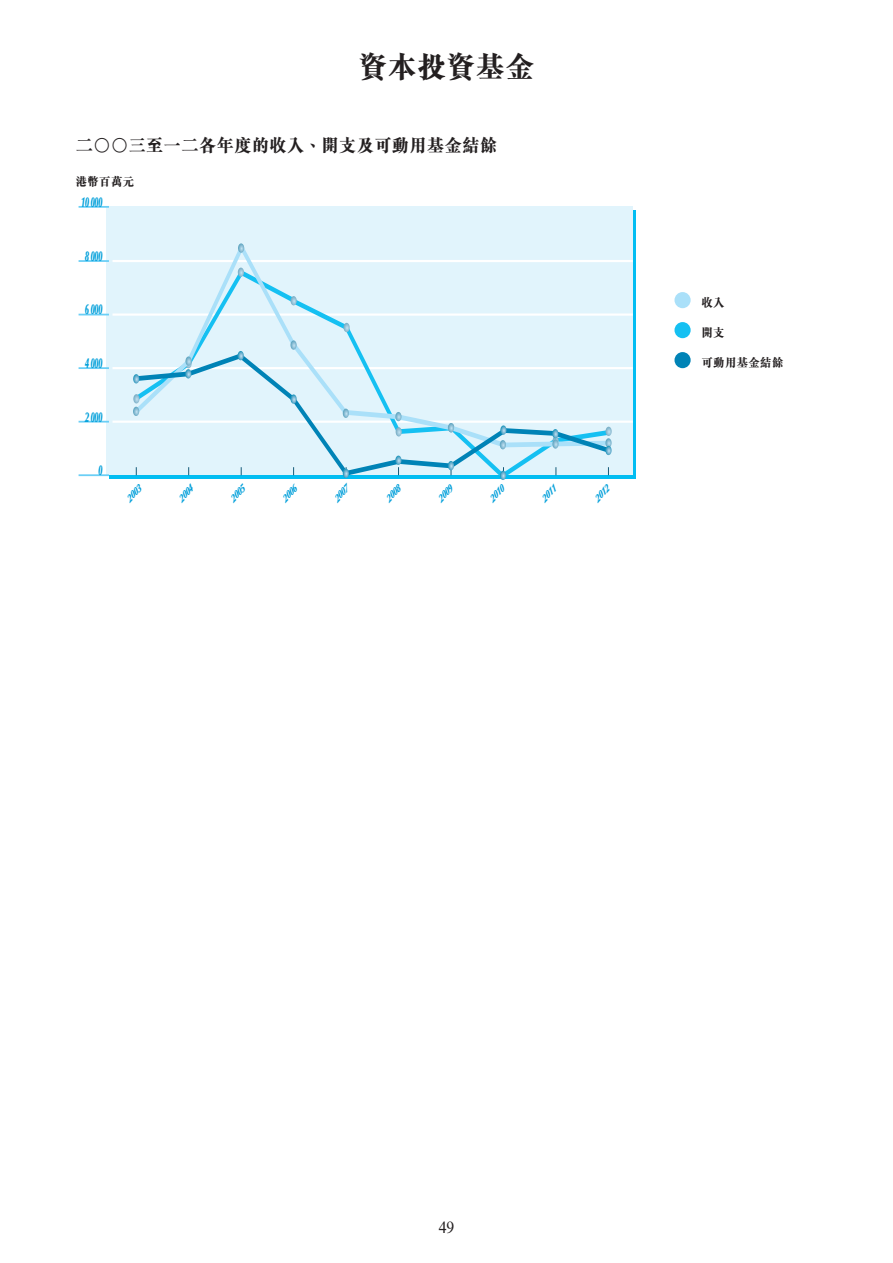
<style>
.page{position:relative;width:893px;height:1263px;background:#fff}
.page>*{position:absolute;margin:0;border:0;box-sizing:border-box;transform-origin:0 0}
.t1{font:800 30px "M Sung HK";letter-spacing:.03em;color:#231f20;scale:.95 1}
.t2{font:800 18px "M Sung HK";letter-spacing:.03em;color:#231f20;scale:.95 1}
.t3{font:16.5px "Times NRMT Std";color:#231f20;scale:.95 1}
.t4{font:italic 900 14.1px "Optima LT Std";letter-spacing:-.02em;color:#009fda;scale:.57 1}
.t5{font:800 12px "M Sung HK";letter-spacing:.03em;color:#231f20;scale:.95 1}
.t6{font:italic 900 9.6px "Optima LT Std";color:#009fda}
</style>
<div class="page">
<div style="left:106px;top:206px;width:527px;height:269px;background:#e1f4fc"></div>
<hr style="left:112px;top:421px;width:520px;height:2px;background:#fff">
<hr style="left:112px;top:367px;width:520px;height:2px;background:#fff">
<hr style="left:112px;top:314px;width:520px;height:2px;background:#fff">
<hr style="left:112px;top:260px;width:520px;height:2px;background:#fff">
<hr style="left:79px;top:474px;width:30px;height:2px;background:#6bcff6">
<hr style="left:79px;top:421px;width:30px;height:1px;background:#6bcff6">
<hr style="left:79px;top:367px;width:30px;height:2px;background:#6bcff6">
<hr style="left:79px;top:314px;width:30px;height:1px;background:#6bcff6">
<hr style="left:79px;top:260px;width:30px;height:2px;background:#6bcff6">
<hr style="left:79px;top:206px;width:30px;height:2px;background:#6bcff6">
<svg style="left:131px;top:243px;width:482px;height:237px"></svg>
<div style="left:674px;top:292px;width:16px;height:16px;background:#aae0f9;border-radius:50%"></div>
<div style="left:674px;top:322px;width:16px;height:16px;background:#15c0f2;border-radius:50%"></div>
<div style="left:674px;top:352px;width:16px;height:16px;background:#0083b6;border-radius:50%"></div>
<p class="t1" style="left:359px;top:55px;width:186px">資本投資基金</p>
<p class="t2" style="left:76px;top:138px;width:445px">二○○三至一二各年度的收入、開支及可動用基金結餘</p>
<p class="t5" style="left:76px;top:177px;width:63px">港幣百萬元</p>
<p class="t4" style="left:81px;top:194px;width:39px">10 000</p>
<p class="t4" style="left:85px;top:248px;width:32px">8 000</p>
<p class="t4" style="left:85px;top:301px;width:32px">6 000</p>
<p class="t4" style="left:85px;top:355px;width:32px">4 000</p>
<p class="t4" style="left:85px;top:409px;width:32px">2 000</p>
<p class="t4" style="left:98px;top:462px;width:9px">0</p>
<p class="t6" style="left:123px;top:497px;width:20px;rotate:-49deg">2003</p>
<p class="t6" style="left:175px;top:497px;width:20px;rotate:-49deg">2004</p>
<p class="t6" style="left:227px;top:497px;width:20px;rotate:-49deg">2005</p>
<p class="t6" style="left:279px;top:497px;width:20px;rotate:-49deg">2006</p>
<p class="t6" style="left:331px;top:497px;width:20px;rotate:-49deg">2007</p>
<p class="t6" style="left:383px;top:497px;width:20px;rotate:-49deg">2008</p>
<p class="t6" style="left:434px;top:497px;width:20px;rotate:-49deg">2009</p>
<p class="t6" style="left:486px;top:497px;width:20px;rotate:-49deg">2010</p>
<p class="t6" style="left:538px;top:497px;width:20px;rotate:-49deg">2011</p>
<p class="t6" style="left:591px;top:497px;width:20px;rotate:-49deg">2012</p>
<p class="t5" style="left:701px;top:298px;width:26px">收入</p>
<p class="t5" style="left:701px;top:328px;width:26px">開支</p>
<p class="t5" style="left:701px;top:358px;width:88px">可動用基金結餘</p>
<p class="t3" style="left:438px;top:1221px;width:18px">49</p>
</div>
